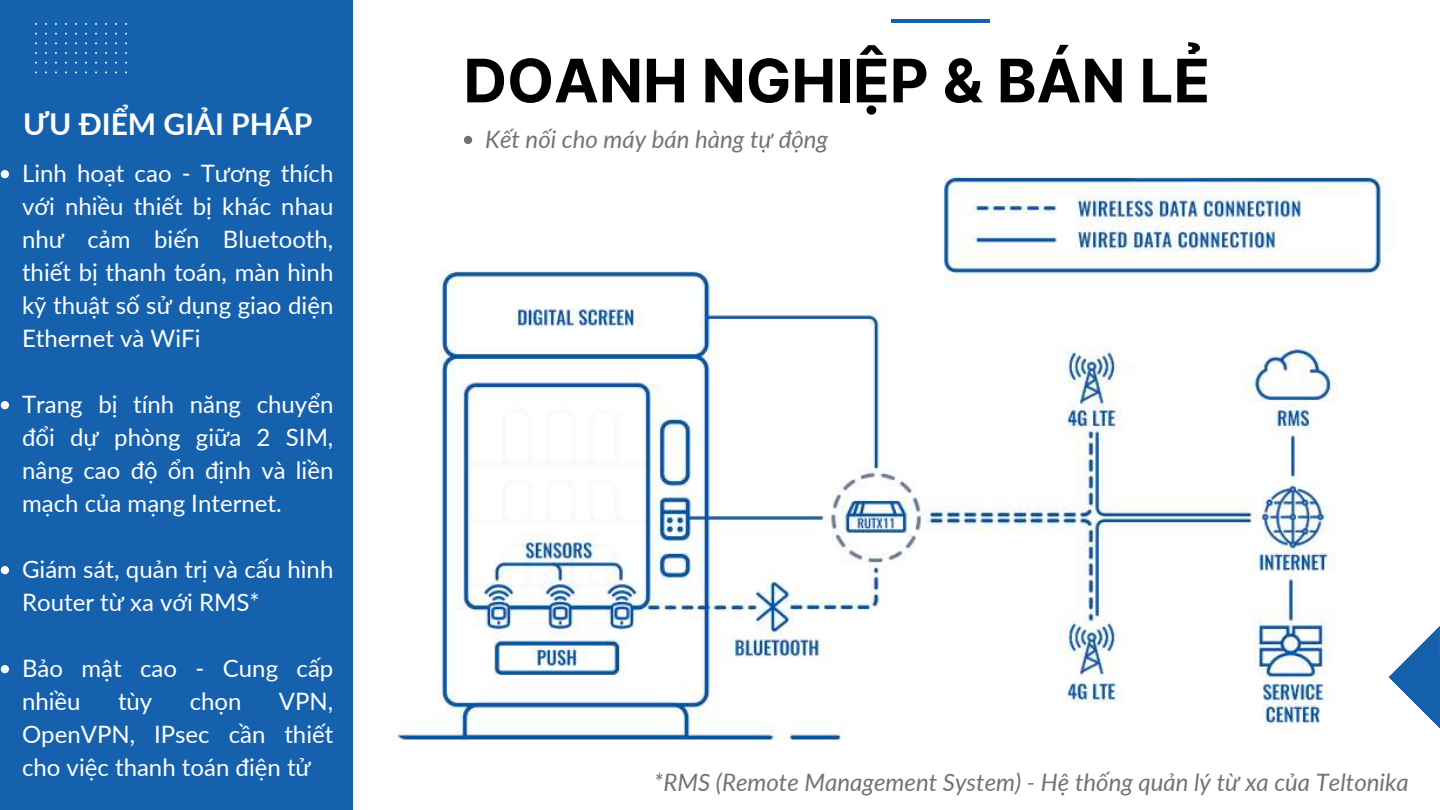
<style>
.page{position:relative;width:1440px;height:810px;background:#fff}
.page>*{position:absolute;margin:0;border:0;box-sizing:border-box;transform-origin:0 0}
.t1{font:700 60px "Inter";color:#000}
.t2{font:700 30px "Lato";color:#fff}
.t3{font:24px/33px "Lato";color:#fff;text-align:justify}
.t4{font:italic 24px "Lato";color:#737373}
</style>
<div class="page">
<img style="left:397px;top:176px;width:995px;height:565px">
<svg style="left:1388px;top:625px;width:52px;height:104px"></svg>
<div style="left:0;top:0;width:352px;height:810px;background:#1661ae"></div>
<svg style="left:35px;top:23px;width:92px;height:50px"></svg>
<hr style="left:892px;top:19px;width:98px;height:4px;background:#1661ae">
<svg style="left:1px;top:170px;width:8px;height:8px"></svg>
<svg style="left:1px;top:401px;width:8px;height:8px"></svg>
<svg style="left:1px;top:566px;width:8px;height:8px"></svg>
<svg style="left:1px;top:665px;width:8px;height:8px"></svg>
<svg style="left:464px;top:136px;width:8px;height:8px"></svg>
<p class="t2" style="left:23px;top:105px;width:291px">ƯU ĐIỂM GIẢI PHÁP</p>
<p class="t3" style="left:22px;top:156px;width:313px">Linh hoạt cao - Tương thích với nhiều thiết bị khác nhau như cảm biến Bluetooth, thiết bị thanh toán, màn hình kỹ thuật số sử dụng giao diện Ethernet và WiFi</p>
<p class="t3" style="left:22px;top:387px;width:313px">Trang bị tính năng chuyển đổi dự phòng giữa 2 SIM, nâng cao độ ổn định và liền mạch của mạng Internet.</p>
<p class="t3" style="left:22px;top:552px;width:313px">Giám sát, quản trị và cấu hình<br>Router từ xa với RMS*</p>
<p class="t3" style="left:22px;top:651px;width:313px">Bảo mật cao - Cung cấp nhiều</p>
<p class="t3" style="left:118px;top:684px;width:36px">tùy</p>
<p class="t3" style="left:190px;top:684px;width:53px">chọn</p>
<p class="t3" style="left:22px;top:684px;width:313px;text-indent:257px">VPN, OpenVPN, IPsec cần thiết cho việc thanh toán điện tử</p>
<h1 class="t1" style="left:463px;top:45px;width:748px">DOANH NGHIỆP &amp; BÁN LẺ</h1>
<p class="t4" style="left:485px;top:124px;width:344px">Kết nối cho máy bán hàng tự động</p>
<p class="t4" style="left:654px;top:767px;width:756px">*RMS (Remote Management System) - Hệ thống quản lý từ xa của Teltonika</p>
</div>
